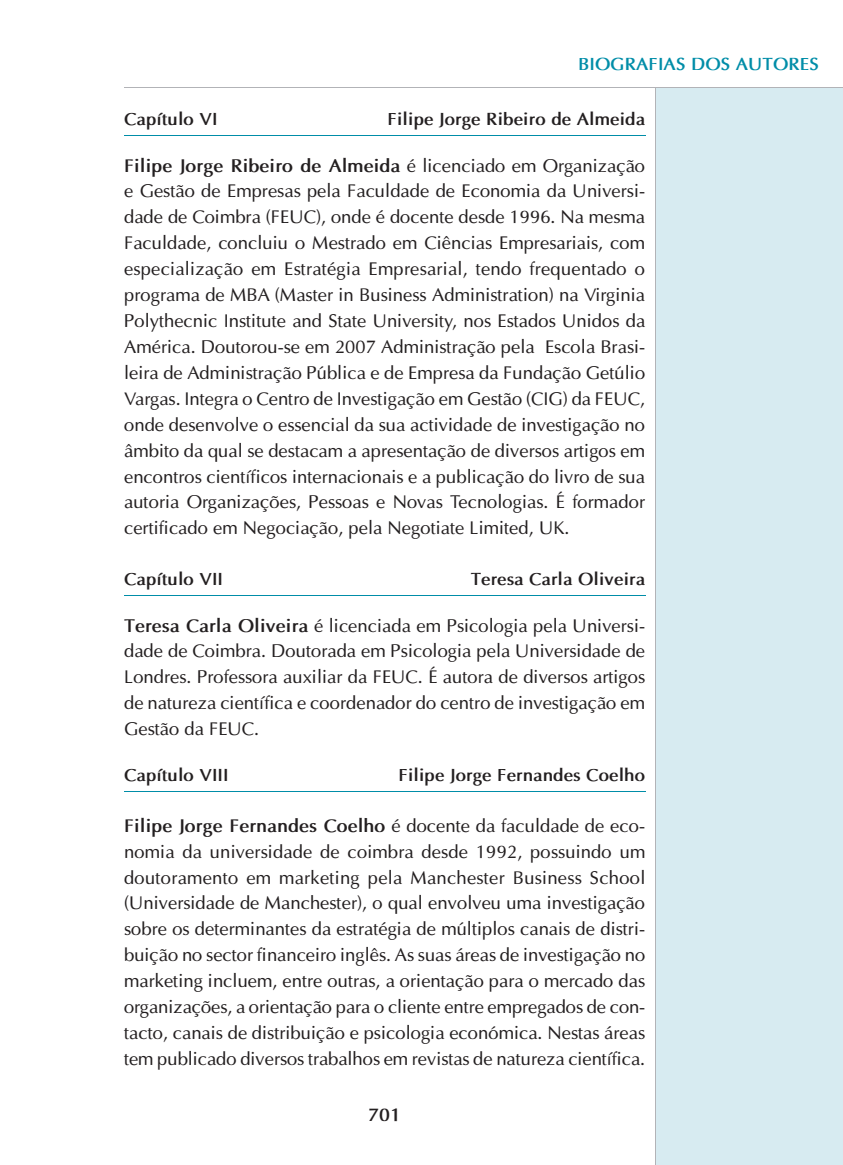
<style>
.page{position:relative;width:843px;height:1165px;background:#fff}
.page>*{position:absolute;margin:0;border:0;box-sizing:border-box;transform-origin:0 0}
.t1{font:18.38px/25.9px "Optima";color:#231f20;text-align:justify}
.t2{font:700 18.38px "Optima";color:#231f20}
.t3{font:700 17.5px "Optima";color:#231f20}
.t4{font:700 17.5px "Optima";color:#008da8}
.s1{font-weight:700}
</style>
<div class="page">
<div style="left:655px;top:87px;width:188px;height:1077px;background:#d7ebf1"></div>
<hr style="left:655px;top:87px;width:1px;height:1077px;background:#b2b3b7">
<hr style="left:124px;top:87px;width:719px;height:1px;background:#b2b3b7">
<hr style="left:124px;top:135px;width:521px;height:1px;background:#008da8">
<hr style="left:124px;top:595px;width:521px;height:1px;background:#008da8">
<hr style="left:124px;top:791px;width:521px;height:1px;background:#008da8">
<p class="t4" style="left:578px;top:53px;width:242px">BIOGRAFIAS DOS AUTORES</p>
<p class="t3" style="left:124px;top:109px;width:95px">Capítulo VI</p>
<p class="t3" style="left:387px;top:109px;width:259px">Filipe Jorge Ribeiro de Almeida</p>
<p class="t1" style="left:124px;top:152px;width:522px"><span class="s1">Filipe Jorge Ribeiro de Almeida</span> é licenciado em Organização e Gestão de Empresas pela Faculdade de Economia da Universi&shy;dade de Coimbra (FEUC), onde é docente desde 1996. Na mesma Faculdade, concluiu o Mestrado em Ciências Empresariais, com especialização em Estratégia Empresarial, tendo frequentado o programa de MBA (Master in Business Administration) na Virginia Polythecnic Institute and State University, nos Estados Unidos da América. Doutorou-se em 2007 Administração pela Escola Brasi&shy;leira de Administração Pública e de Empresa da Fundação Getúlio Vargas. Integra o Centro de Investigação em Gestão (CIG) da FEUC, onde desenvolve o essencial da sua actividade de investigação no âmbito da qual se destacam a apresentação de diversos artigos em encontros científicos internacionais e a publicação do livro de sua autoria Organizações, Pessoas e Novas Tecnologias. É formador certificado em Negociação, pela Negotiate Limited, UK.</p>
<p class="t3" style="left:124px;top:568px;width:100px">Capítulo VII</p>
<p class="t3" style="left:470px;top:568px;width:176px">Teresa Carla Oliveira</p>
<p class="t1" style="left:124px;top:612px;width:522px"><span class="s1">Teresa Carla Oliveira</span> é licenciada em Psicologia pela Universi&shy;dade de Coimbra. Doutorada em Psicologia pela Universidade de Londres. Professora auxiliar da FEUC. É autora de diversos artigos de natureza científica e coordenador do centro de investigação em Gestão da FEUC.</p>
<p class="t3" style="left:124px;top:764px;width:106px">Capítulo VIII</p>
<p class="t3" style="left:398px;top:764px;width:248px">Filipe Jorge Fernandes Coelho</p>
<p class="t1" style="left:124px;top:812px;width:523px"><span class="s1">Filipe Jorge Fernandes Coelho</span> é docente da faculdade de eco&shy;nomia da universidade de coimbra desde 1992, possuindo um doutoramento em marketing pela Manchester Business School (Universidade de Manchester), o qual envolveu uma investigação sobre os determinantes da estratégia de múltiplos canais de distri&shy;buição no sector financeiro inglês. As suas áreas de investigação no marketing incluem, entre outras, a orientação para o mercado das organizações, a orientação para o cliente entre empregados de con&shy;tacto, canais de distribuição e psicologia económica. Nestas áreas tem publicado diversos trabalhos em revistas de natureza científica.</p>
<p class="t2" style="left:368px;top:1103px;width:35px">701</p>
</div>
